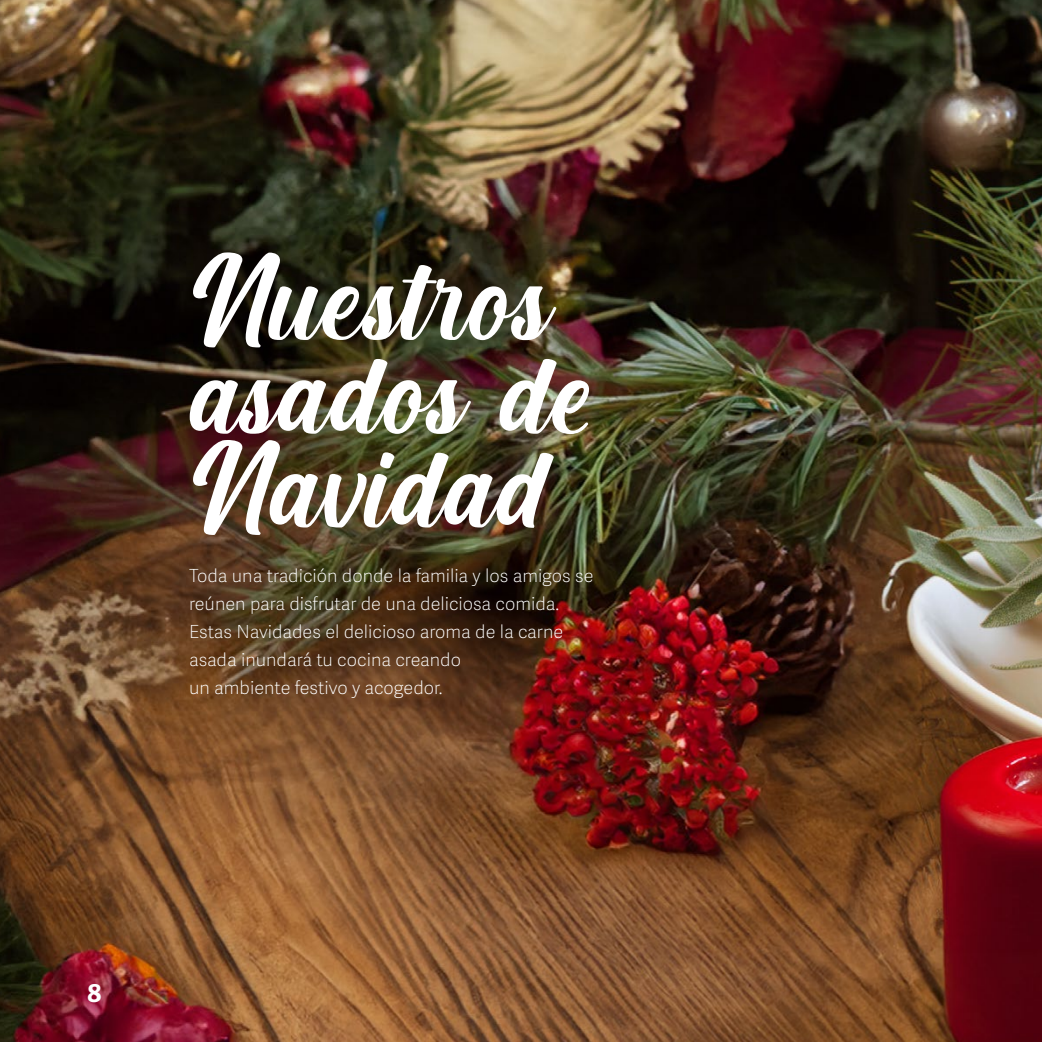
<style>
.page{position:relative;width:1042px;height:1042px;background:#fff}
.page>*{position:absolute;margin:0;border:0;box-sizing:border-box;transform-origin:0 0}
.t1{font:151.72px "Cream Cake";color:#fff}
.t2{font:151.72px "Cream Cake";letter-spacing:.025em;color:#fff}
.t3{font:700 24.5px "Adelle Sans";color:#fff}
.t4{font:100 18.03px/28px "Adelle Sans";color:#fff}
</style>
<div class="page">
<img style="left:0;top:0;width:1042px;height:1042px">
<h1 class="t2" style="left:193px;top:228px;width:367px">Nuestros</h1>
<h1 class="t1" style="left:193px;top:322px;width:397px">asados de</h1>
<h1 class="t1" style="left:193px;top:416px;width:362px">Navidad</h1>
<p class="t4" style="left:189px;top:562px;width:406px">Toda una tradición donde la familia y los amigos se reúnen para disfrutar de una deliciosa comida.<br>Estas Navidades el delicioso aroma de la carne asada inundará tu cocina creando<br>un ambiente festivo y acogedor.</p>
<h2 class="t3" style="left:88px;top:978px;width:15px">8</h2>
</div>
